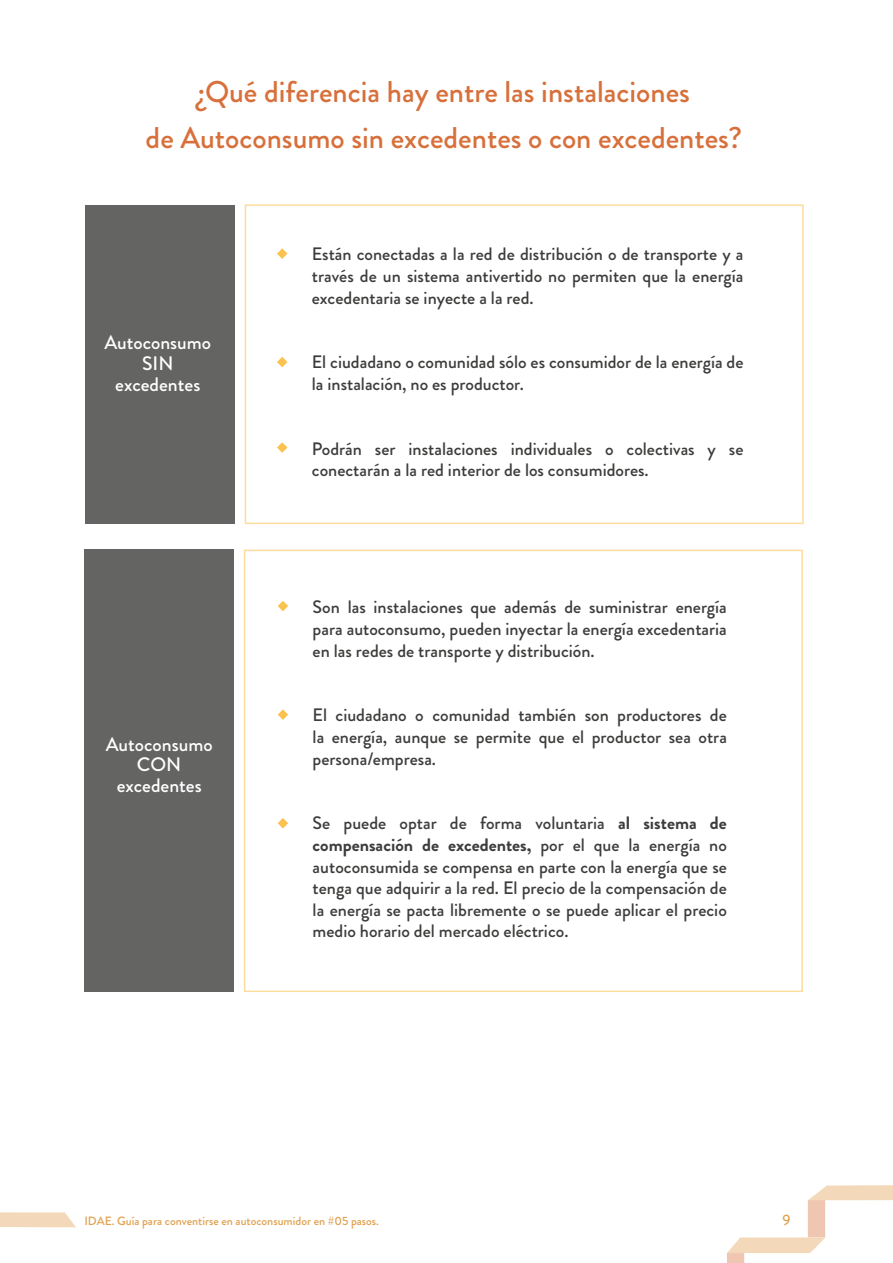
<style>
.page{position:relative;width:893px;height:1263px;background:#fff}
.page>*{position:absolute;margin:0;border:0;box-sizing:border-box;transform-origin:0 0}
.t1{font:500 30px/46.5px "Brandon Grotesque";color:#d7703b;text-align:center}
.t2{font:500 19.5px/20.9px "Brandon Grotesque";color:#fff;text-align:center}
.t3{font:500 18px/21.6px "Brandon Grotesque";color:#3c3c3b;text-align:justify}
.t4{font:500 15px "Brandon Grotesque";color:#e1a04f}
.t5{font:500 12px "Brandon Grotesque";color:#e1a04f}
.s1{font-weight:700}
</style>
<div class="page">
<svg style="left:727px;top:1185px;width:166px;height:78px"></svg>
<svg style="left:0;top:1212px;width:76px;height:15px"></svg>
<div style="left:85px;top:550px;width:149px;height:442px;background:#646463"></div>
<svg style="left:278px;top:601px;width:10px;height:10px"></svg>
<svg style="left:278px;top:709px;width:10px;height:11px"></svg>
<svg style="left:278px;top:818px;width:10px;height:10px"></svg>
<div style="left:85px;top:205px;width:149px;height:319px;background:#646463"></div>
<svg style="left:277px;top:248px;width:10px;height:11px"></svg>
<svg style="left:277px;top:357px;width:10px;height:10px"></svg>
<svg style="left:277px;top:442px;width:10px;height:11px"></svg>
<h1 class="t1" style="left:146px;top:69px;width:598px">¿Qué diferencia hay entre las instalaciones<br>de Autoconsumo sin excedentes o con excedentes?</h1>
<p class="t2" style="left:104px;top:332px;width:108px">Autoconsumo<br>SIN excedentes</p>
<p class="t2" style="left:106px;top:734px;width:108px">Autoconsumo<br>CON excedentes</p>
<p class="t3" style="left:312px;top:244px;width:433px">Están conectadas a la red de distribución o de transporte y a través de un sistema antivertido no permiten que la energía excedentaria se inyecte a la red.</p>
<p class="t3" style="left:312px;top:352px;width:433px">El ciudadano o comunidad sólo es consumidor de la energía de la instalación, no es productor.</p>
<p class="t3" style="left:312px;top:438px;width:433px">Podrán ser instalaciones individuales o colectivas y se conectarán a la red interior de los consumidores.</p>
<p class="t3" style="left:313px;top:597px;width:416px">Son las instalaciones que además de suministrar energía para autoconsumo, pueden inyectar la energía excedentaria en las redes de transporte y distribución.</p>
<p class="t3" style="left:313px;top:705px;width:416px">El ciudadano o comunidad también son productores de la energía, aunque se permite que el productor sea otra persona/empresa.</p>
<p class="t3" style="left:313px;top:813px;width:416px">Se puede optar de forma voluntaria <span class="s1">al sistema de compensación de excedentes,</span> por el que la energía no autoconsumida se compensa en parte con la energía que se tenga que adquirir a la red. El precio de la compensación de la energía se pacta libremente o se puede aplicar el precio medio horario del mercado eléctrico.</p>
<p class="t5" style="left:84px;top:1212px;width:296px">IDAE. Guía para conventirse en autoconsumidor en #05 pasos.</p>
<p class="t4" style="left:782px;top:1209px;width:10px">9</p>
</div>
